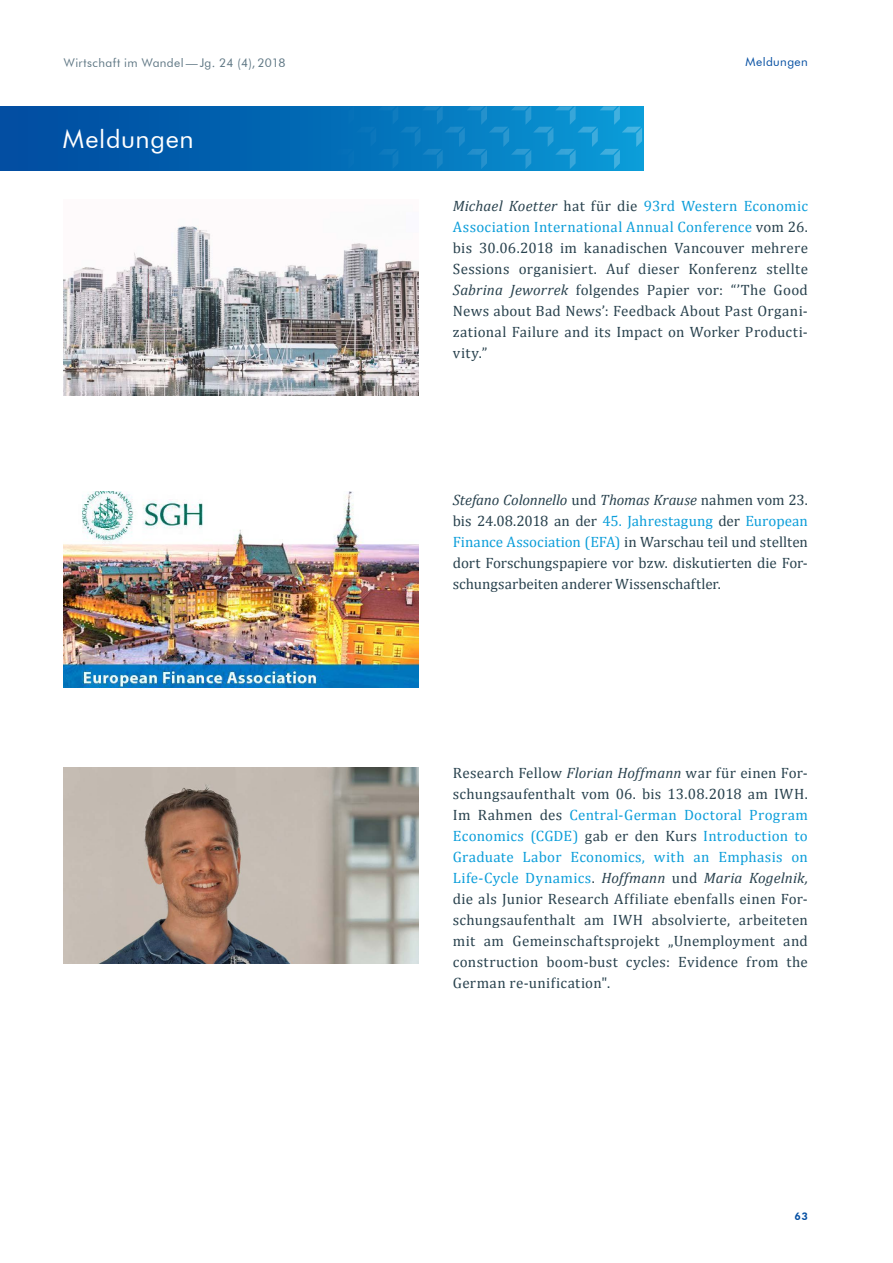
<style>
.page{position:relative;width:893px;height:1263px;background:#fff}
.page>*{position:absolute;margin:0;border:0;box-sizing:border-box;transform-origin:0 0}
.t1{font:25.5px "Futura BT";letter-spacing:.025em;color:#fff}
.t2{font:15px/21px "Cambria";letter-spacing:.01em;color:#29424e;text-align:justify}
.t3{font:12px "Futura BT";letter-spacing:.035em;color:#5f7784}
.t4{font:12px "Futura BT";letter-spacing:.035em;color:#034ea2}
.t5{font:800 10.5px "Futura BT";color:#034ea2}
.s1{font-style:italic}
.s2{color:#0c9eda}
</style>
<div class="page">
<div style="left:0;top:107px;width:643px;height:63px;background:#034ea2"></div>
<svg style="left:12px;top:106px;width:630px;height:63px"></svg>
<img style="left:64px;top:226px;width:355px;height:169px">
<img style="left:64px;top:492px;width:354px;height:195px">
<img style="left:64px;top:767px;width:355px;height:196px">
<p class="t3" style="left:64px;top:55px;width:223px">Wirtschaft im Wandel—Jg. 24 (4), 2018</p>
<h1 class="t1" style="left:63px;top:123px;width:132px">Meldungen</h1>
<p class="t4" style="left:745px;top:54px;width:64px">Meldungen</p>
<p class="t2" style="left:453px;top:195px;width:357px"><span class="s1">Michael Koetter</span> hat für die <span class="s2">93rd Western Economic Association International Annual Conference</span> vom 26. bis 30.06.2018 im kanadischen Vancouver mehrere Sessions organisiert. Auf dieser Konferenz stellte <span class="s1">Sabrina Jeworrek</span> folgendes Papier vor: “’The Good News about Bad News’: Feedback About Past Organi&shy;zational Failure and its Impact on Worker Producti&shy;vity.”</p>
<p class="t2" style="left:453px;top:489px;width:357px"><span class="s1">Stefano Colonnello</span> und <span class="s1">Thomas Krause</span> nahmen vom 23. bis 24.08.2018 an der <span class="s2">45. Jahrestagung</span> der <span class="s2">European Finance Association (EFA)</span> in Warschau teil und stellten dort Forschungspapiere vor bzw. diskutierten die For&shy;schungsarbeiten anderer Wissenschaftler.</p>
<p class="t2" style="left:453px;top:762px;width:357px">Research Fellow <span class="s1">Florian Hoffmann</span> war für einen For&shy;schungsaufenthalt vom 06. bis 13.08.2018 am IWH.<br>Im Rahmen des <span class="s2">Central-German Doctoral Program Economics (CGDE)</span> gab er den Kurs <span class="s2">Introduction to Graduate Labor Economics, with an Emphasis on Life-Cycle Dynamics</span>. <span class="s1">Hoffmann</span> und <span class="s1">Maria Kogelnik, </span>die als Junior Research Affiliate ebenfalls einen For&shy;schungsaufenthalt am IWH absolvierte, arbeiteten mit am Gemeinschaftsprojekt „Unemployment and construction boom-bust cycles: Evidence from the German re-unification".</p>
<p class="t5" style="left:794px;top:1210px;width:15px">63</p>
</div>
